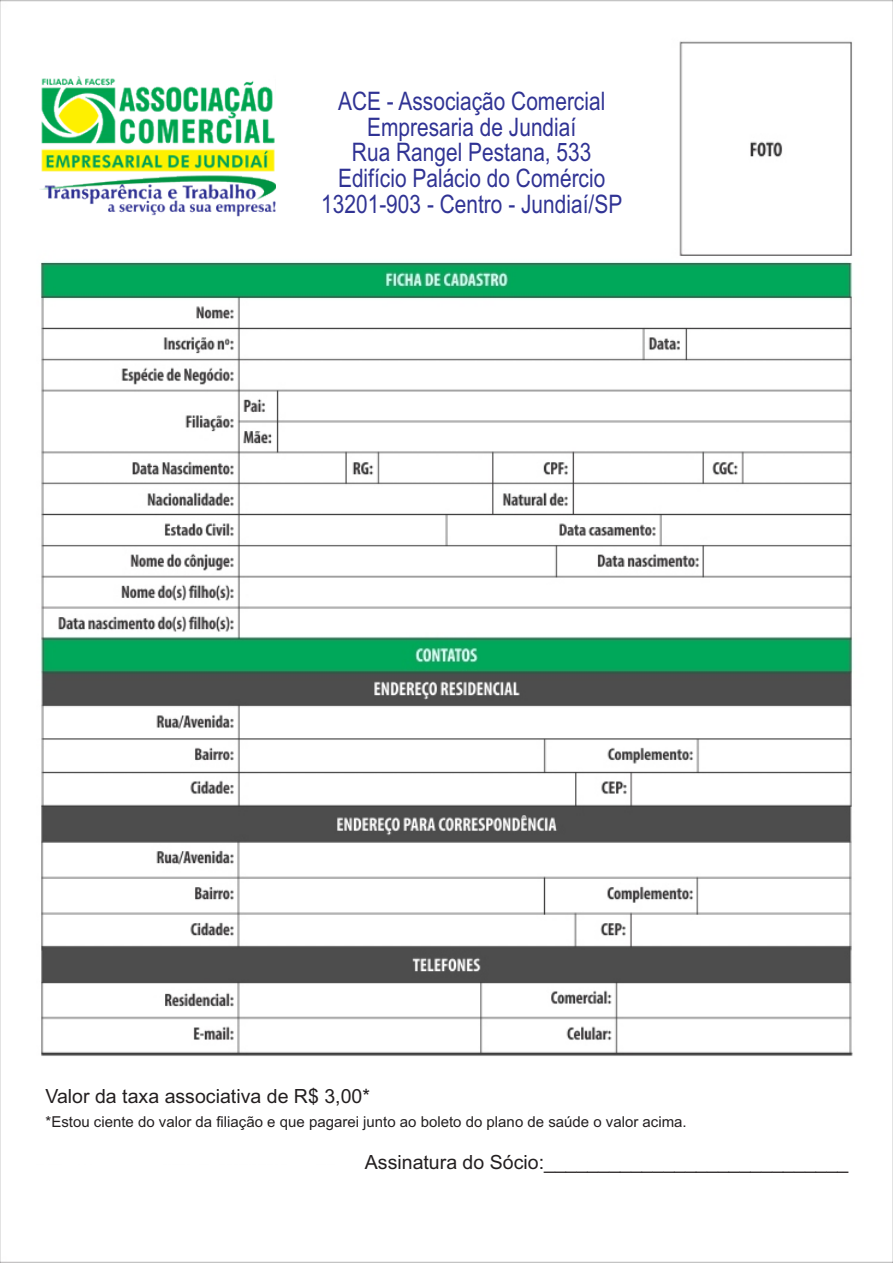
<style>
.page{position:relative;width:893px;height:1263px;background:#fff}
.page>*{position:absolute;margin:0;border:0;box-sizing:border-box;transform-origin:0 0}
.t1{font:25.5px/25.7px "Arial Narrow";color:#303394;text-align:center}
.t2{font:19.5px "Arial";color:#231f20}
.t3{font:15px "Arial";color:#231f20}
</style>
<div class="page">
<img style="left:0;top:0;width:893px;height:1263px">
<svg style="left:20px;top:16px;width:244px;height:235px"></svg>
<img style="left:38px;top:75px;width:238px;height:147px">
<svg style="left:276px;top:29px;width:391px;height:206px"></svg>
<svg style="left:31px;top:1164px;width:831px;height:80px"></svg>
<svg style="left:32px;top:1055px;width:830px;height:111px"></svg>
<p class="t1" style="left:321px;top:91px;width:303px">ACE - Associação Comercial<br>Empresaria de Jundiaí<br>Rua Rangel Pestana, 533<br>Edifício Palácio do Comércio<br>13201-903 - Centro - Jundiaí/SP</p>
<p class="t2" style="left:46px;top:1089px;width:326px">Valor da taxa associativa de R$ 3,00*</p>
<p class="t3" style="left:46px;top:1116px;width:643px">*Estou ciente do valor da filiação e que pagarei junto ao boleto do plano de saúde o valor acima.</p>
<p class="t2" style="left:365px;top:1155px;width:485px">Assinatura do Sócio:____________________________</p>
</div>
